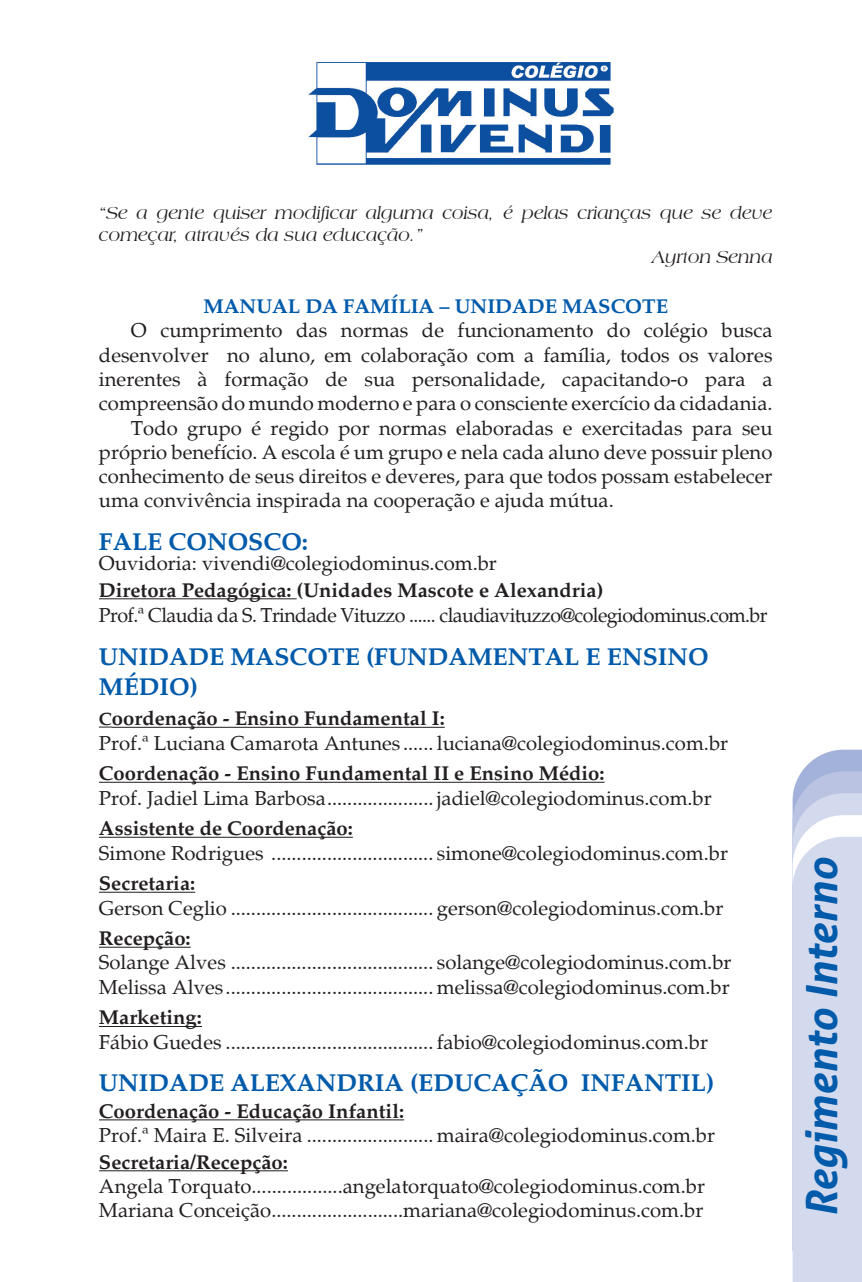
<style>
.page{position:relative;width:862px;height:1282px;background:#fff}
.page>*{position:absolute;margin:0;border:0;box-sizing:border-box;transform-origin:0 0}
.t1{font:italic 700 42.75px "Aller";color:#015aaa}
.t2{font:700 24.75px/29.7px "Palatino";color:#015aaa}
.t3{font:20.25px/24.3px "Palatino";color:#231f20}
.t4{font:700 20.25px "Palatino";color:#231f20}
.t5{font:20.25px "Palatino";letter-spacing:-.03em;color:#231f20}
.t6{font:700 20.25px "Palatino";color:#015aaa}
.t7{font:italic 18px "Americana BT";color:#231f20}
.s1{font-weight:700;font-size:18px}
.s2{font-weight:700}
</style>
<div class="page">
<svg style="left:792px;top:750px;width:69px;height:532px;background:#d3d9ec"></svg>
<img style="left:308px;top:62px;width:306px;height:103px">
<hr style="left:99px;top:598px;width:197px;height:1px;background:#231f20">
<svg style="left:99px;top:727px;width:13px;height:1px"></svg>
<hr style="left:112px;top:727px;width:332px;height:1px;background:#231f20">
<hr style="left:99px;top:782px;width:505px;height:1px;background:#231f20">
<hr style="left:99px;top:837px;width:253px;height:1px;background:#231f20">
<hr style="left:99px;top:892px;width:96px;height:1px;background:#231f20">
<hr style="left:99px;top:947px;width:92px;height:1px;background:#231f20">
<hr style="left:99px;top:1026px;width:103px;height:1px;background:#231f20">
<hr style="left:99px;top:1119px;width:305px;height:1px;background:#231f20">
<hr style="left:99px;top:1170px;width:189px;height:1px;background:#231f20">
<p class="t7" style="left:99px;top:203px;width:674px">“Se a gente quiser modificar alguma coisa, é pelas crianças que se deve</p>
<p class="t7" style="left:99px;top:224px;width:326px">começar, através da sua educação.”</p>
<p class="t7" style="left:651px;top:246px;width:122px">Ayrton Senna</p>
<p class="t6" style="left:203px;top:294px;width:466px">MANUAL DA FAMÍLIA – UNIDADE MASCOTE</p>
<p class="t3" style="left:131px;top:319px;width:643px">O cumprimento das normas de funcionamento do colégio busca</p>
<p class="t3" style="left:99px;top:343px;width:674px">desenvolver no aluno, em colaboração com a família, todos os valores</p>
<p class="t3" style="left:99px;top:367px;width:674px">inerentes à formação de sua personalidade, capacitando-o para a</p>
<p class="t3" style="left:99px;top:392px;width:674px">compreensão do mundo moderno e para o consciente exercício da cidadania.</p>
<p class="t3" style="left:131px;top:416px;width:642px">Todo grupo é regido por normas elaboradas e exercitadas para seu</p>
<p class="t3" style="left:99px;top:440px;width:674px">próprio benefício. A escola é um grupo e nela cada aluno deve possuir pleno</p>
<p class="t3" style="left:99px;top:465px;width:674px">conhecimento de seus direitos e deveres, para que todos possam estabelecer</p>
<p class="t3" style="left:99px;top:489px;width:516px">uma convivência inspirada na cooperação e ajuda mútua.</p>
<p class="t2" style="left:99px;top:527px;width:210px">FALE CONOSCO:</p>
<p class="t3" style="left:99px;top:552px;width:399px">Ouvidoria: vivendi@colegiodominus.com.br</p>
<p class="t4" style="left:99px;top:578px;width:505px">Diretora Pedagógica: (Unidades Mascote e Alexandria)</p>
<p class="t5" style="left:99px;top:604px;width:669px">Prof.ª Claudia da S. Trindade Vituzzo ...... claudiavituzzo@colegiodominus.com.br</p>
<p class="t2" style="left:99px;top:642px;width:611px">UNIDADE MASCOTE (FUNDAMENTAL E ENSINO<br>MÉDIO)</p>
<p class="t3" style="left:99px;top:707px;width:630px"><span class="s1">C</span><span class="s2">oordenação - Ensino Fundamental I:<br></span>Prof.ª Luciana Camarota Antunes ...... luciana@colegiodominus.com.br</p>
<p class="t4" style="left:99px;top:762px;width:507px">Coordenação - Ensino Fundamental II e Ensino Médio:</p>
<p class="t3" style="left:99px;top:786px;width:614px">Prof. Jadiel Lima Barbosa..................... jadiel@colegiodominus.com.br</p>
<p class="t4" style="left:99px;top:817px;width:255px">Assistente de Coordenação:</p>
<p class="t3" style="left:99px;top:841px;width:630px">Simone Rodrigues ................................ simone@colegiodominus.com.br</p>
<p class="t4" style="left:99px;top:871px;width:98px">Secretaria:</p>
<p class="t3" style="left:99px;top:896px;width:625px">Gerson Ceglio ........................................ gerson@colegiodominus.com.br</p>
<p class="t4" style="left:99px;top:926px;width:93px">Recepção:</p>
<p class="t3" style="left:99px;top:951px;width:633px">Solange Alves ........................................ solange@colegiodominus.com.br<br>Melissa Alves......................................... melissa@colegiodominus.com.br</p>
<p class="t4" style="left:99px;top:1006px;width:104px">Marketing:</p>
<p class="t3" style="left:99px;top:1030px;width:610px">Fábio Guedes ......................................... fabio@colegiodominus.com.br</p>
<p class="t2" style="left:99px;top:1068px;width:616px">UNIDADE ALEXANDRIA (EDUCAÇÃO INFANTIL)</p>
<p class="t4" style="left:99px;top:1099px;width:306px">Coordenação - Educação Infantil:</p>
<p class="t3" style="left:99px;top:1124px;width:617px">Prof.ª Maira E. Silveira ......................... maira@colegiodominus.com.br</p>
<p class="t4" style="left:99px;top:1150px;width:190px">Secretaria/Recepção:</p>
<p class="t3" style="left:99px;top:1175px;width:607px">Angela Torquato..................angelatorquato@colegiodominus.com.br<br>Mariana Conceição..........................mariana@colegiodominus.com.br</p>
<h1 class="t1" style="left:794px;top:1217px;width:361px;rotate:-90deg">Regimento Interno</h1>
</div>
